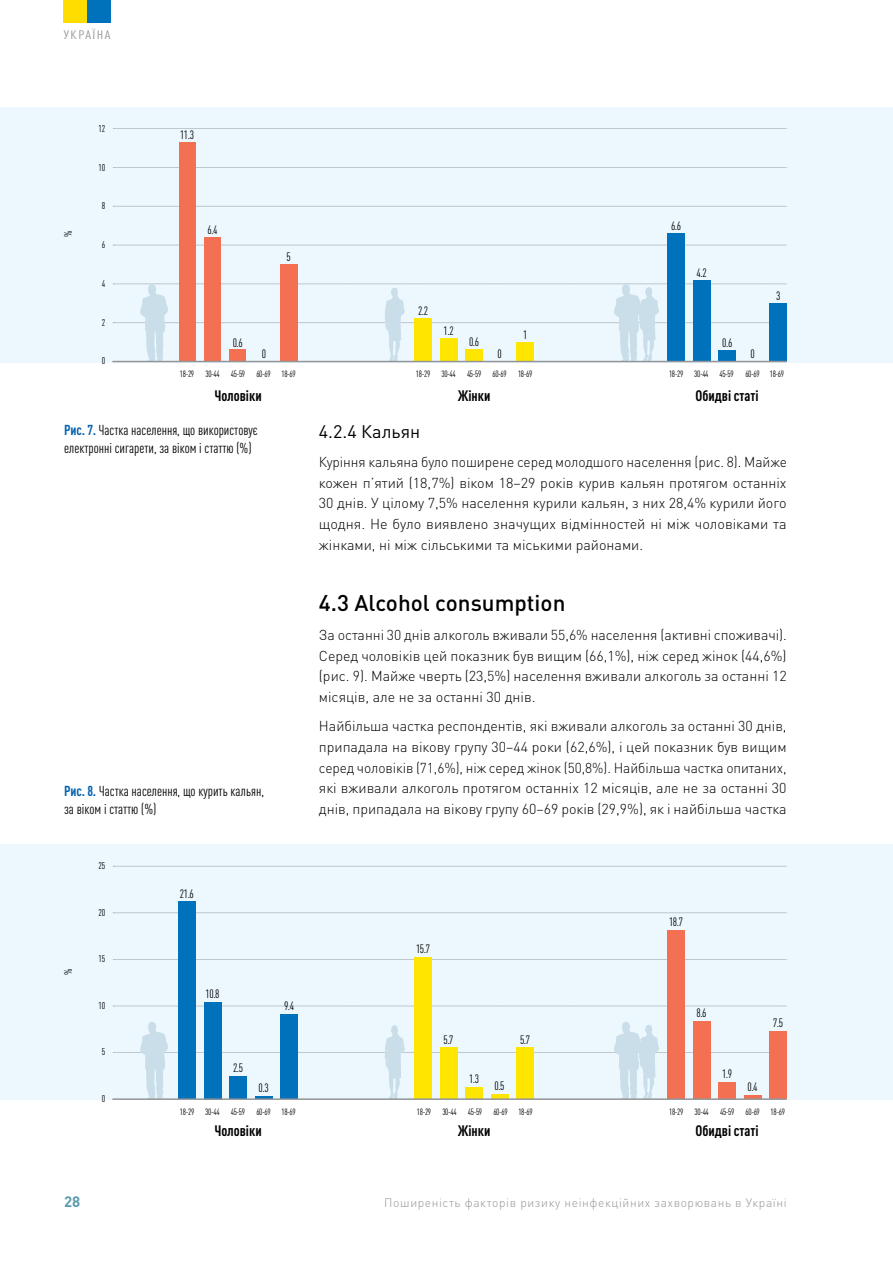
<style>
.page{position:relative;width:893px;height:1263px;background:#fff}
.page>*{position:absolute;margin:0;border:0;box-sizing:border-box;transform-origin:0 0}
.t1{font:500 22.5px "DIN Pro";color:#000}
.t2{font:18px "DIN Pro";color:#000}
.t3{font:700 condensed 15px "DIN Pro";color:#000}
.t4{font:700 15px "DIN Pro";color:#5f9baf}
.t5{font:300 14.25px/20.7px "DIN Pro";color:#000;text-align:justify}
.t6{font:condensed 14.25px/18px "DIN Pro";color:#000}
.t7{font:condensed 12.15px "DIN Pro";letter-spacing:.095em;color:#939598;scale:1.24 1}
.t8{font:condensed 12px "DIN Pro";letter-spacing:-.04em;color:#000}
.t9{font:300 12px "DIN Pro";letter-spacing:.05em;color:#939598}
.t10{font:condensed 10.5px "DIN Pro";color:#000}
.t11{font:condensed 9.75px "DIN Pro";letter-spacing:-.02em;color:#000}
.t12{font:condensed 9px "DIN Pro";letter-spacing:-.04em;color:#000}
.s1{font-weight:700;color:#0061af}
</style>
<div class="page">
<div style="left:64px;top:0;width:23px;height:22px;background:#fd0"></div>
<div style="left:87px;top:0;width:24px;height:22px;background:#0072bc"></div>
<div style="left:0;top:844px;width:893px;height:255px;background:#ecf8fe"></div>
<svg style="left:113px;top:1006px;width:674px;height:1px"></svg>
<svg style="left:113px;top:959px;width:674px;height:1px"></svg>
<svg style="left:113px;top:912px;width:674px;height:1px"></svg>
<svg style="left:113px;top:866px;width:674px;height:1px"></svg>
<div style="left:0;top:107px;width:893px;height:255px;background:#ecf8fe"></div>
<svg style="left:113px;top:1021px;width:674px;height:79px"></svg>
<div style="left:281px;top:1014px;width:17px;height:85px;background:#0072bc"></div>
<div style="left:517px;top:1048px;width:17px;height:51px;background:#ffe600"></div>
<hr style="left:491px;top:1095px;width:17px;height:4px;background:#ffe600">
<div style="left:466px;top:1087px;width:17px;height:12px;background:#ffe600"></div>
<div style="left:440px;top:1048px;width:17px;height:51px;background:#ffe600"></div>
<div style="left:415px;top:958px;width:17px;height:141px;background:#ffe600"></div>
<div style="left:770px;top:1031px;width:17px;height:68px;background:#f37053"></div>
<hr style="left:744px;top:1095px;width:17px;height:4px;background:#f37053">
<div style="left:718px;top:1082px;width:18px;height:17px;background:#f37053"></div>
<div style="left:693px;top:1021px;width:17px;height:78px;background:#f37053"></div>
<div style="left:667px;top:931px;width:17px;height:168px;background:#f37053"></div>
<hr style="left:255px;top:1096px;width:17px;height:3px;background:#0072bc">
<div style="left:230px;top:1077px;width:17px;height:22px;background:#0072bc"></div>
<div style="left:204px;top:1002px;width:17px;height:97px;background:#0072bc"></div>
<div style="left:178px;top:902px;width:17px;height:197px;background:#0072bc"></div>
<hr style="left:113px;top:1098px;width:673px;height:2px;background:#939598">
<svg style="left:113px;top:128px;width:674px;height:1px"></svg>
<svg style="left:113px;top:167px;width:674px;height:1px"></svg>
<svg style="left:113px;top:245px;width:674px;height:1px"></svg>
<svg style="left:113px;top:206px;width:674px;height:1px"></svg>
<svg style="left:113px;top:284px;width:674px;height:77px"></svg>
<div style="left:517px;top:342px;width:17px;height:19px;background:#ffe600"></div>
<div style="left:466px;top:350px;width:17px;height:11px;background:#ffe600"></div>
<div style="left:440px;top:338px;width:17px;height:23px;background:#ffe600"></div>
<div style="left:415px;top:318px;width:17px;height:43px;background:#ffe600"></div>
<div style="left:770px;top:303px;width:17px;height:59px;background:#0072bc"></div>
<div style="left:719px;top:350px;width:17px;height:12px;background:#0072bc"></div>
<div style="left:693px;top:280px;width:17px;height:82px;background:#0072bc"></div>
<div style="left:668px;top:234px;width:17px;height:128px;background:#0072bc"></div>
<div style="left:280px;top:264px;width:17px;height:97px;background:#f37053"></div>
<div style="left:229px;top:350px;width:17px;height:11px;background:#f37053"></div>
<div style="left:204px;top:237px;width:17px;height:124px;background:#f37053"></div>
<div style="left:179px;top:142px;width:17px;height:219px;background:#f37053"></div>
<hr style="left:113px;top:361px;width:673px;height:1px;background:#939598">
<p class="t7" style="left:64px;top:26px;width:39px">УКРАЇНА</p>
<p class="t10" style="left:61px;top:237px;width:8px;rotate:-90deg">%</p>
<p class="t11" style="left:98px;top:121px;width:8px">12</p>
<p class="t11" style="left:98px;top:160px;width:8px">10</p>
<p class="t11" style="left:102px;top:199px;width:5px">8</p>
<p class="t11" style="left:102px;top:238px;width:5px">6</p>
<p class="t11" style="left:102px;top:276px;width:5px">4</p>
<p class="t11" style="left:102px;top:315px;width:5px">2</p>
<p class="t11" style="left:102px;top:354px;width:5px">0</p>
<p class="t8" style="left:180px;top:126px;width:15px">11.3</p>
<p class="t8" style="left:207px;top:221px;width:12px">6.4</p>
<p class="t8" style="left:286px;top:248px;width:6px">5</p>
<p class="t8" style="left:233px;top:334px;width:12px">0.6</p>
<p class="t8" style="left:262px;top:345px;width:6px">0</p>
<p class="t8" style="left:418px;top:302px;width:12px">2.2</p>
<p class="t8" style="left:444px;top:322px;width:12px">1.2</p>
<p class="t8" style="left:469px;top:334px;width:12px">0.6</p>
<p class="t8" style="left:497px;top:345px;width:6px">0</p>
<p class="t8" style="left:523px;top:326px;width:6px">1</p>
<p class="t8" style="left:671px;top:217px;width:12px">6.6</p>
<p class="t8" style="left:697px;top:264px;width:12px">4.2</p>
<p class="t8" style="left:722px;top:334px;width:12px">0.6</p>
<p class="t8" style="left:750px;top:345px;width:6px">0</p>
<p class="t8" style="left:776px;top:287px;width:6px">3</p>
<p class="t12" style="left:180px;top:367px;width:92px">18-29 30-44 45-59 60-69</p>
<p class="t12" style="left:669px;top:367px;width:66px">18-29 30-44 45-59</p>
<p class="t12" style="left:745px;top:367px;width:40px">60-69 18-69</p>
<p class="t12" style="left:281px;top:367px;width:16px">18-69</p>
<p class="t12" style="left:416px;top:367px;width:41px">18-29 30-44</p>
<p class="t12" style="left:467px;top:367px;width:16px">45-59</p>
<p class="t12" style="left:492px;top:367px;width:16px">60-69</p>
<p class="t12" style="left:518px;top:367px;width:16px">18-69</p>
<p class="t3" style="left:214px;top:384px;width:49px">Чоловіки</p>
<p class="t3" style="left:458px;top:384px;width:34px">Жінки</p>
<p class="t3" style="left:696px;top:384px;width:64px">Обидві статі</p>
<p class="t6" style="left:64px;top:420px;width:195px"><span class="s1">Рис. 7.</span> Частка населення, що використовує електронні сигарети, за віком і статтю (%)</p>
<p class="t2" style="left:319px;top:417px;width:103px">4.2.4 Кальян</p>
<p class="t5" style="left:319px;top:450px;width:469px">Куріння кальяна було поширене серед молодшого населення (рис. 8). Майже кожен п’ятий (18,7%) віком 18–29 років курив кальян протягом останніх 30 днів. У цілому 7,5% населення курили кальян, з них 28,4% курили його щодня. Не було виявлено значущих відмінностей ні між чоловіками та жінками, ні між сільськими та міськими районами.</p>
<p class="t6" style="left:64px;top:781px;width:201px"><span class="s1">Рис. 8.</span> Частка населення, що курить кальян, за віком і статтю (%)</p>
<p class="t10" style="left:61px;top:975px;width:8px;rotate:-90deg">%</p>
<p class="t11" style="left:98px;top:859px;width:8px">25</p>
<p class="t11" style="left:98px;top:905px;width:8px">20</p>
<p class="t11" style="left:98px;top:952px;width:8px">15</p>
<p class="t11" style="left:98px;top:998px;width:8px">10</p>
<p class="t11" style="left:102px;top:1045px;width:5px">5</p>
<p class="t11" style="left:102px;top:1091px;width:5px">0</p>
<p class="t8" style="left:180px;top:885px;width:15px">21.6</p>
<p class="t8" style="left:206px;top:985px;width:15px">10.8</p>
<p class="t8" style="left:284px;top:997px;width:12px">9.4</p>
<p class="t8" style="left:233px;top:1059px;width:12px">2.5</p>
<p class="t12" style="left:180px;top:1105px;width:16px">18-29</p>
<p class="t12" style="left:205px;top:1105px;width:16px">30-44</p>
<p class="t12" style="left:231px;top:1105px;width:16px">45-59</p>
<p class="t8" style="left:259px;top:1079px;width:12px">0.3</p>
<p class="t12" style="left:256px;top:1105px;width:16px">60-69</p>
<p class="t12" style="left:281px;top:1105px;width:16px">18-69</p>
<h1 class="t1" style="left:319px;top:585px;width:248px">4.3 Alcohol consumption</h1>
<p class="t5" style="left:319px;top:623px;width:469px">За останні 30 днів алкоголь вживали 55,6% населення (активні споживачі).<br>Серед чоловіків цей показник був вищим (66,1%), ніж серед жінок (44,6%) (рис. 9). Майже чверть (23,5%) населення вживали алкоголь за останні 12 місяців, але не за останні 30 днів.</p>
<p class="t5" style="left:319px;top:714px;width:469px">Найбільша частка респондентів, які вживали алкоголь за останні 30 днів, припадала на вікову групу 30–44 роки (62,6%), і цей показник був вищим серед чоловіків (71,6%), ніж серед жінок (50,8%). Найбільша частка опитаних, які вживали алкоголь протягом останніх 12 місяців, але не за останні 30 днів, припадала на вікову групу 60–69 років (29,9%), як і найбільша частка</p>
<p class="t8" style="left:416px;top:940px;width:15px">15.7</p>
<p class="t8" style="left:443px;top:1031px;width:12px">5.7</p>
<p class="t8" style="left:520px;top:1031px;width:12px">5.7</p>
<p class="t12" style="left:417px;top:1105px;width:16px">18-29</p>
<p class="t12" style="left:442px;top:1105px;width:16px">30-44</p>
<p class="t8" style="left:469px;top:1070px;width:12px">1.3</p>
<p class="t12" style="left:468px;top:1105px;width:16px">45-59</p>
<p class="t8" style="left:495px;top:1077px;width:12px">0.5</p>
<p class="t12" style="left:493px;top:1105px;width:16px">60-69</p>
<p class="t12" style="left:518px;top:1105px;width:16px">18-69</p>
<p class="t8" style="left:669px;top:913px;width:15px">18.7</p>
<p class="t8" style="left:696px;top:1004px;width:12px">8.6</p>
<p class="t8" style="left:773px;top:1014px;width:12px">7.5</p>
<p class="t8" style="left:722px;top:1065px;width:12px">1.9</p>
<p class="t12" style="left:669px;top:1105px;width:16px">18-29</p>
<p class="t12" style="left:695px;top:1105px;width:16px">30-44</p>
<p class="t12" style="left:720px;top:1105px;width:16px">45-59</p>
<p class="t8" style="left:747px;top:1078px;width:12px">0.4</p>
<p class="t12" style="left:746px;top:1105px;width:16px">60-69</p>
<p class="t12" style="left:771px;top:1105px;width:16px">18-69</p>
<p class="t3" style="left:214px;top:1120px;width:49px">Чоловіки</p>
<p class="t3" style="left:458px;top:1120px;width:34px">Жінки</p>
<p class="t3" style="left:696px;top:1120px;width:64px">Обидві статі</p>
<p class="t4" style="left:64px;top:1189px;width:18px">28</p>
<p class="t9" style="left:384px;top:1193px;width:404px">Поширеність факторів ризику неінфекційних захворювань в Україні</p>
</div>
